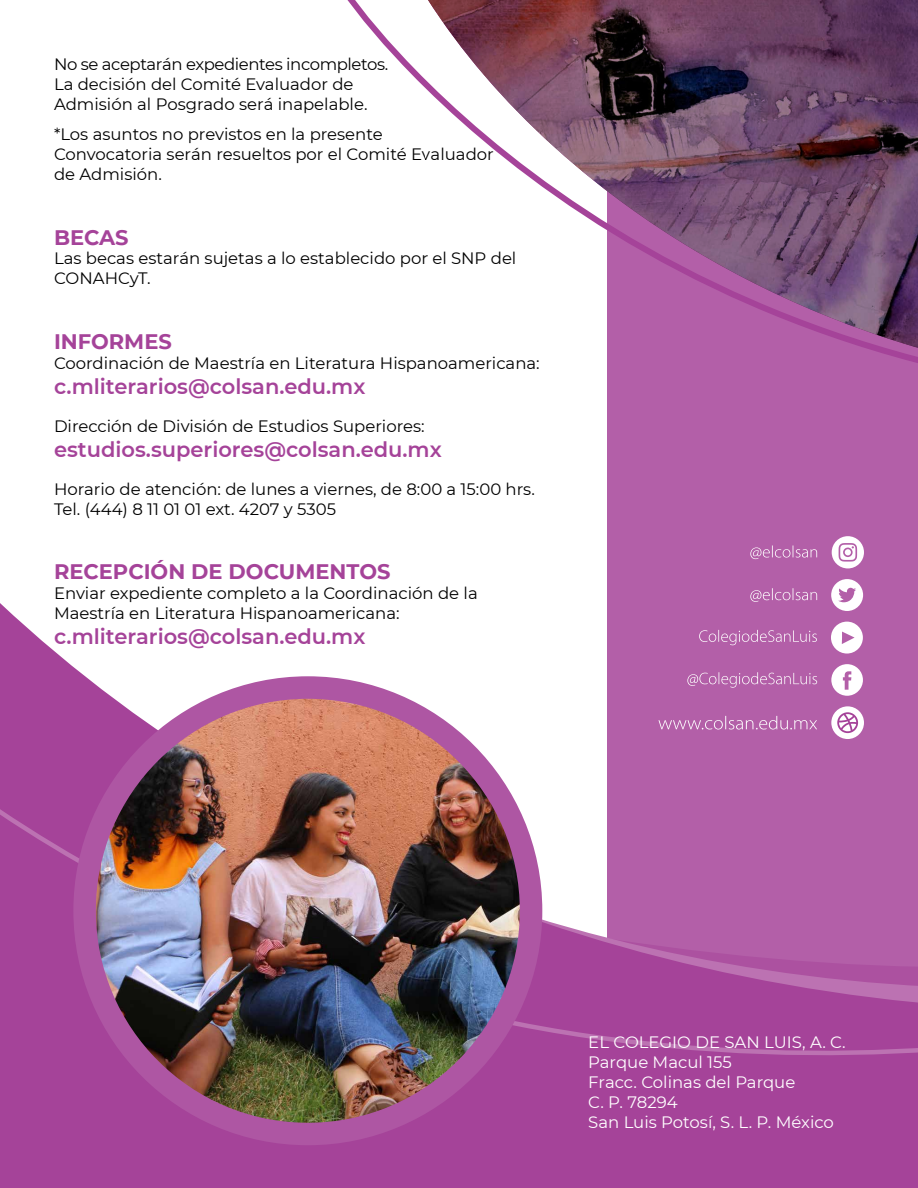
<style>
.page{position:relative;width:918px;height:1188px;background:#fff}
.page>*{position:absolute;margin:0;border:0;box-sizing:border-box;transform-origin:0 0}
.t1{font:600 21px "Montserrat";color:#a54399}
.t2{font:700 21px "Montserrat";color:#a54399}
.t3{font:16.5px/19.8px "Montserrat";color:#000}
.t4{font:16.5px/19.8px "Montserrat";color:#fff}
</style>
<div class="page">
<div style="left:607px;top:0;width:311px;height:1188px;background:#b35fa8"></div>
<svg style="left:0;top:603px;width:864px;height:142px"></svg>
<svg style="left:0;top:745px;width:918px;height:443px"></svg>
<img style="left:85px;top:688px;width:446px;height:441px">
<div style="left:73px;top:676px;width:469px;height:469px;border:22px solid #ae56a3;border-radius:50%"></div>
<svg style="left:750px;top:545px;width:67px;height:14px"></svg>
<svg style="left:832px;top:536px;width:32px;height:32px"></svg>
<svg style="left:658px;top:716px;width:159px;height:14px"></svg>
<div style="left:831px;top:706px;width:33px;height:33px;background:#fff;border-radius:16px"></div>
<svg style="left:837px;top:712px;width:21px;height:21px"></svg>
<svg style="left:831px;top:664px;width:32px;height:32px"></svg>
<svg style="left:687px;top:672px;width:130px;height:16px"></svg>
<svg style="left:831px;top:622px;width:32px;height:32px"></svg>
<svg style="left:699px;top:630px;width:118px;height:15px"></svg>
<svg style="left:831px;top:579px;width:32px;height:32px"></svg>
<svg style="left:750px;top:588px;width:67px;height:14px"></svg>
<img style="left:427px;top:0;width:491px;height:348px">
<p class="t3" style="left:54px;top:54px;width:336px">No se aceptarán expedientes incompletos.<br>La decisión del Comité Evaluador de<br>Admisión al Posgrado será inapelable.</p>
<p class="t3" style="left:54px;top:124px;width:441px">*Los asuntos no previstos en la presente<br>Convocatoria serán resueltos por el Comité Evaluador de Admisión.</p>
<p class="t2" style="left:54px;top:222px;width:76px">BECAS</p>
<p class="t3" style="left:54px;top:248px;width:464px">Las becas estarán sujetas a lo establecido por el SNP del<br>CONAHCyT.</p>
<p class="t2" style="left:54px;top:326px;width:119px">INFORMES</p>
<p class="t3" style="left:54px;top:352px;width:487px">Coordinación de Maestría en Literatura Hispanoamericana:</p>
<p class="t1" style="left:54px;top:372px;width:313px">c.mliterarios@colsan.edu.mx</p>
<p class="t3" style="left:54px;top:415px;width:372px">Dirección de División de Estudios Superiores:</p>
<p class="t1" style="left:54px;top:435px;width:389px">estudios.superiores@colsan.edu.mx</p>
<p class="t3" style="left:54px;top:478px;width:482px">Horario de atención: de lunes a viernes, de 8:00 a 15:00 hrs.<br>Tel. (444) 8 11 01 01 ext. 4207 y 5305</p>
<p class="t2" style="left:54px;top:557px;width:338px">RECEPCIÓN DE DOCUMENTOS</p>
<p class="t3" style="left:54px;top:583px;width:425px">Enviar expediente completo a la Coordinación de la<br>Maestría en Literatura Hispanoamericana:</p>
<p class="t1" style="left:54px;top:622px;width:313px">c.mliterarios@colsan.edu.mx</p>
<p class="t4" style="left:588px;top:1032px;width:259px">EL COLEGIO DE SAN LUIS, A. C.<br>Parque Macul 155<br>Fracc. Colinas del Parque<br>C. P. 78294<br>San Luis Potosí, S. L. P. México</p>
</div>
